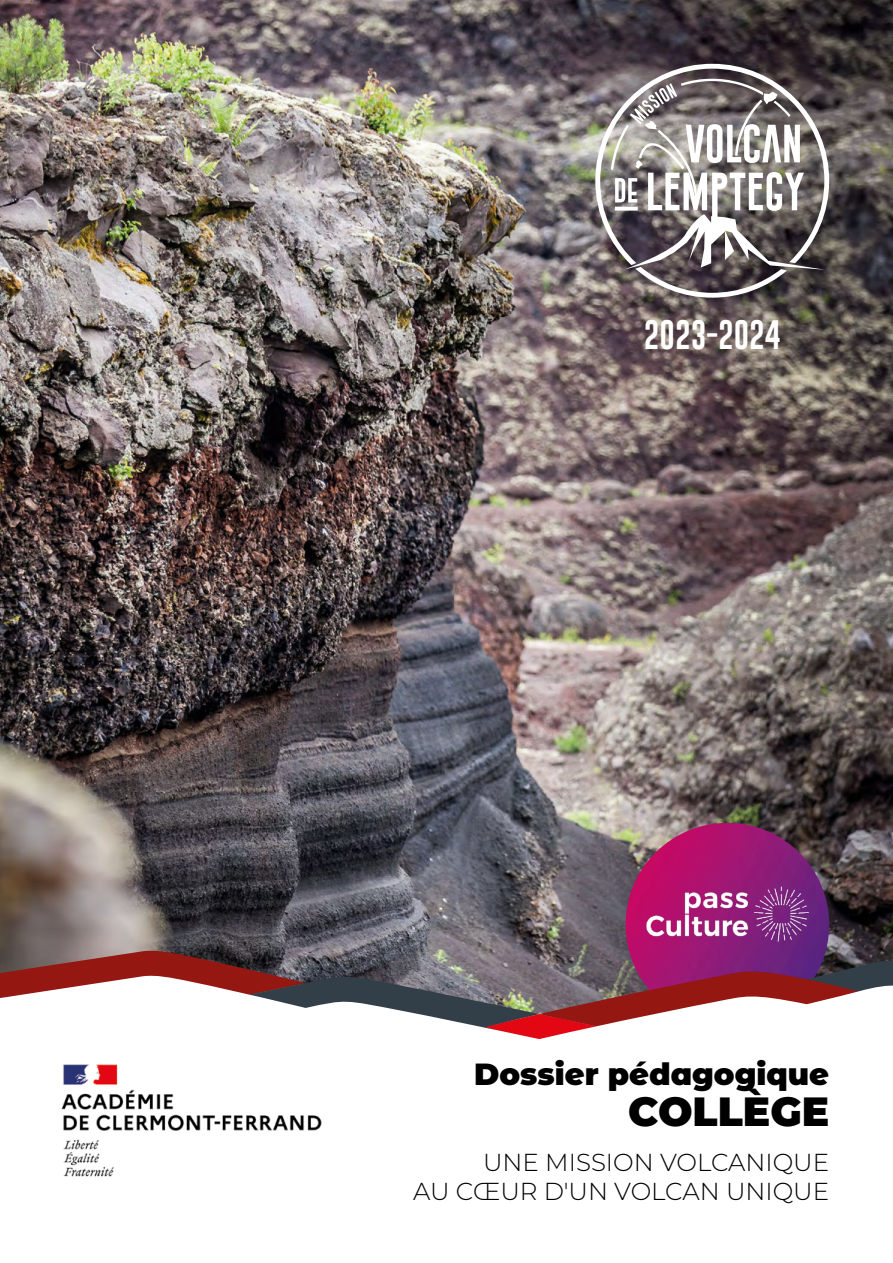
<style>
.page{position:relative;width:893px;height:1263px;background:#fff}
.page>*{position:absolute;margin:0;border:0;box-sizing:border-box;transform-origin:0 0}
.t1{font:900 40.8px "Montserrat";color:#000}
.t2{font:900 30.6px "Montserrat Alternates";color:#000}
.t3{font:30px "Gobold Extra 1";color:#fff}
.t4{font:300 24.6px/29.4px "Montserrat";color:#000;text-align:right}
</style>
<div class="page">
<img style="left:0;top:0;width:893px;height:974px">
<img style="left:626px;top:823px;width:203px;height:203px;border-radius:102px">
<img style="left:625px;top:871px;width:204px;height:85px">
<svg style="left:0;top:949px;width:306px;height:25px;background:#733937"></svg>
<svg style="left:485px;top:957px;width:408px;height:17px;background:#713e6a"></svg>
<svg style="left:0;top:974px;width:893px;height:65px"></svg>
<img style="left:61px;top:1064px;width:261px;height:113px">
<svg style="left:611px;top:265px;width:214px;height:33px;background:#665e5f"></svg>
<svg style="left:595px;top:64px;width:234px;height:201px"></svg>
<p class="t3" style="left:644px;top:321px;width:138px">2023-2024</p>
<p class="t2" style="left:474px;top:1060px;width:356px">Dossier pédagogique</p>
<h1 class="t1" style="left:628px;top:1089px;width:202px">COLLÈGE</h1>
<p class="t4" style="left:413px;top:1147px;width:418px">UNE MISSION VOLCANIQUE<br>AU CŒUR D'UN VOLCAN UNIQUE</p>
</div>
